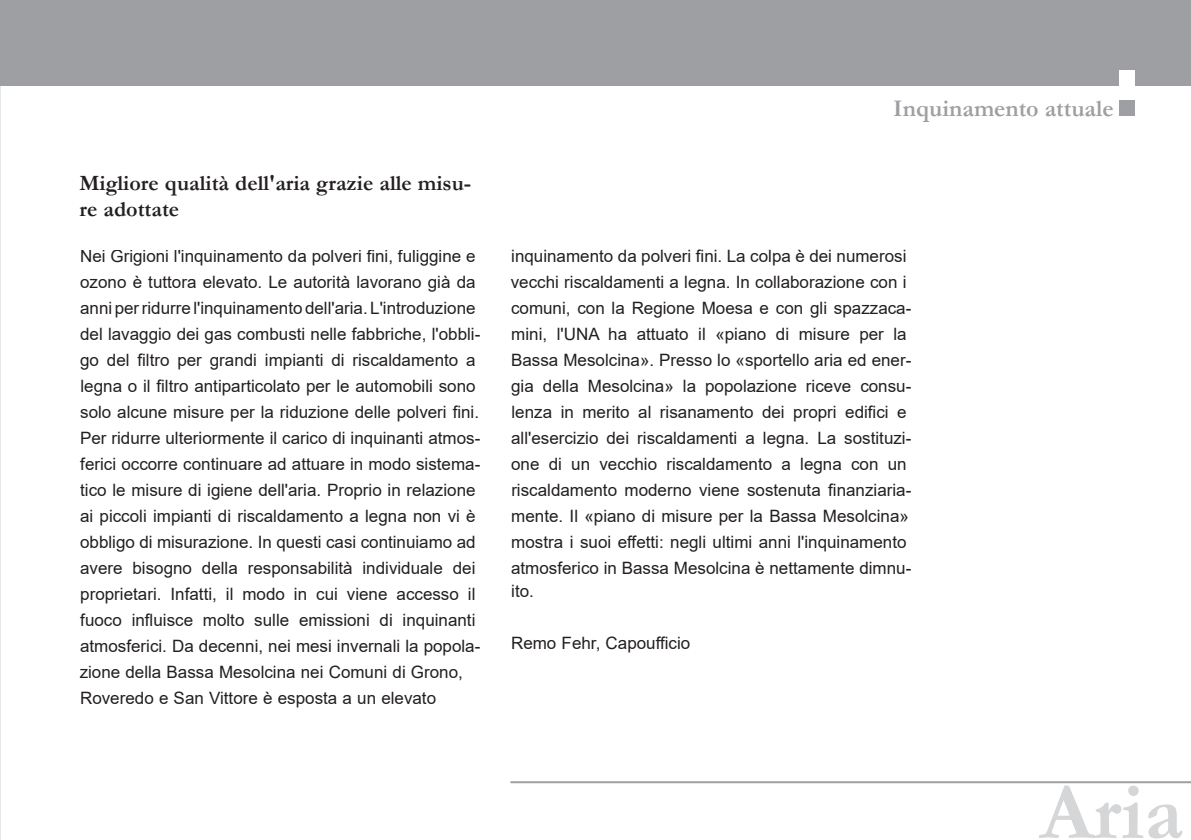
<style>
.page{position:relative;width:1191px;height:840px;background:#fff}
.page>*{position:absolute;margin:0;border:0;box-sizing:border-box;transform-origin:0 0}
.t1{font:700 81.4px "Garamond";color:#d5d6d8}
.t2{font:700 24px "Garamond";color:#9d9fa2}
.t3{font:700 22px/26px "Garamond";color:#231f20}
.t4{font:17px/26px "Arial";color:#231f20}
</style>
<div class="page">
<div style="left:0;top:0;width:1191px;height:85px;background:#9d9fa2"></div>
<div style="left:1119px;top:70px;width:15px;height:15px;background:#fff"></div>
<div style="left:1119px;top:100px;width:15px;height:16px;background:#9d9fa2"></div>
<hr style="left:510px;top:780px;width:681px;height:2px;background:#9d9fa2">
<img style="left:0;top:89px;width:1px;height:410px">
<p class="t3" style="left:79px;top:170px;width:393px">Migliore qualità dell'aria grazie alle misu&shy;re adottate</p>
<h2 class="t2" style="left:893px;top:92px;width:222px">Inquinamento attuale</h2>
<p class="t4" style="left:80px;top:243px;width:402px">Nei Grigioni l'inquinamento da polveri fini, fuliggine e ozono è tuttora elevato. Le autorità lavorano già da anni per ridurre l'inquinamento dell'aria. L'introduzione del lavaggio dei gas combusti nelle fabbriche, l'obbli&shy;go del filtro per grandi impianti di riscaldamento a legna o il filtro antiparticolato per le automobili sono solo alcune misure per la riduzione delle polveri fini.<br>Per ridurre ulteriormente il carico di inquinanti atmos&shy;ferici occorre continuare ad attuare in modo sistema&shy;tico le misure di igiene dell'aria. Proprio in relazione ai piccoli impianti di riscaldamento a legna non vi è obbligo di misurazione. In questi casi continuiamo ad avere bisogno della responsabilità individuale dei proprietari. Infatti, il modo in cui viene accesso il fuoco influisce molto sulle emissioni di inquinanti atmosferici. Da decenni, nei mesi invernali la popola&shy;zione della Bassa Mesolcina nei Comuni di Grono, Roveredo e San Vittore è esposta a un elevato</p>
<p class="t4" style="left:511px;top:243px;width:402px">inquinamento da polveri fini. La colpa è dei numerosi vecchi riscaldamenti a legna. In collaborazione con i comuni, con la Regione Moesa e con gli spazzaca&shy;mini, l'UNA ha attuato il «piano di misure per la Bassa Mesolcina». Presso lo «sportello aria ed ener&shy;gia della Mesolcina» la popolazione riceve consu&shy;lenza in merito al risanamento dei propri edifici e all'esercizio dei riscaldamenti a legna. La sostituzi&shy;one di un vecchio riscaldamento a legna con un riscaldamento moderno viene sostenuta finanziaria&shy;mente. Il «piano di misure per la Bassa Mesolcina» mostra i suoi effetti: negli ultimi anni l'inquinamento atmosferico in Bassa Mesolcina è nettamente dimnu-</p>
<p class="t4" style="left:511px;top:577px;width:24px">ito.</p>
<p class="t4" style="left:511px;top:629px;width:181px">Remo Fehr, Capoufficio</p>
<h1 class="t1" style="left:1040px;top:756px;width:145px">Aria</h1>
</div>
